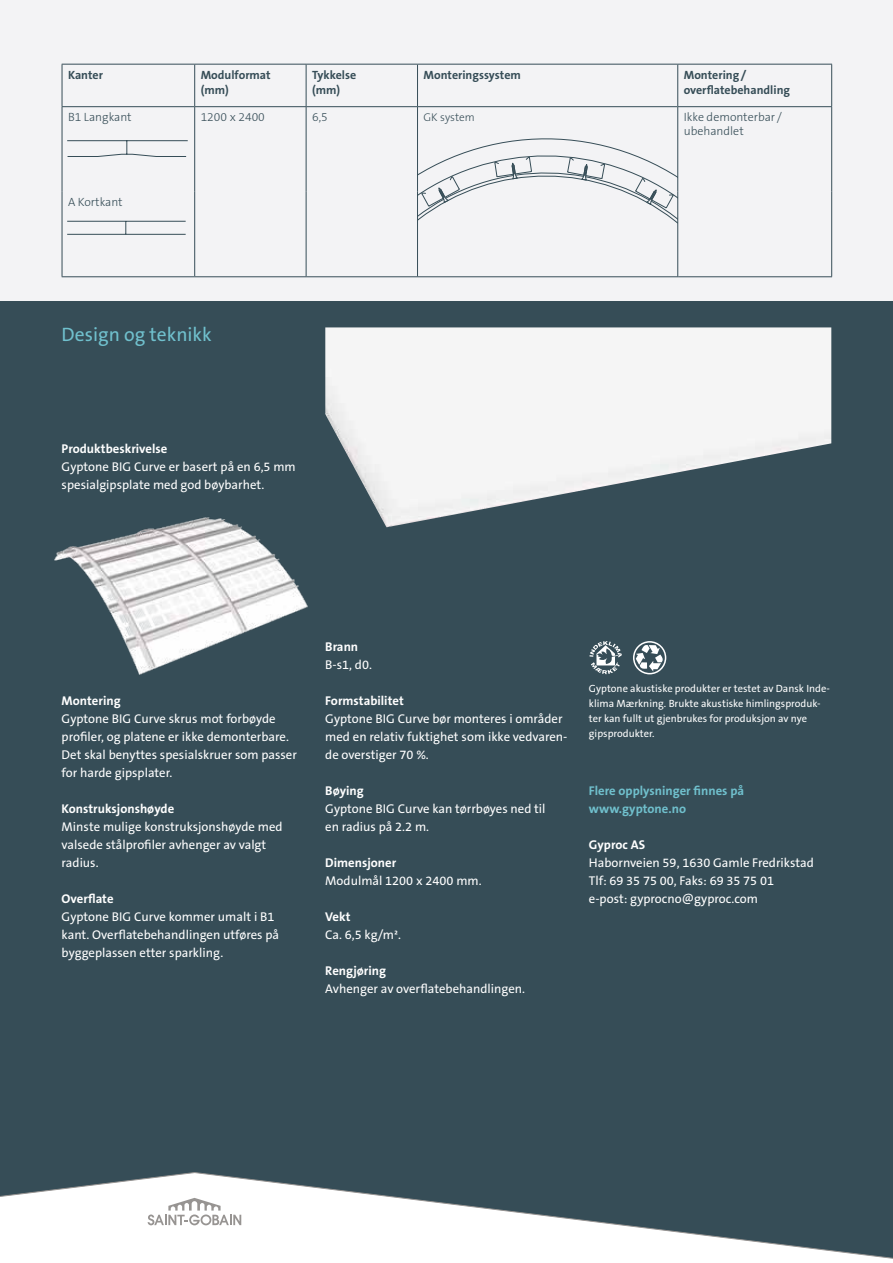
<style>
.page{position:relative;width:893px;height:1263px;background:#f3f3f5}
.page>*{position:absolute;margin:0;border:0;box-sizing:border-box;transform-origin:0 0}
.t1{font:19.5px "The Sans B5 Plain";color:#70c0cd}
.t2{font:12.75px/18px "The Sans B5 Plain";color:#fff}
.t3{font:700 12.75px "The Sans B7";color:#fff}
.t4{font:700 12.75px/18px "The Sans B7";color:#70c0cd}
.t5{font:700 12px/15px "The Sans B7";color:#364d57}
.t6{font:300 12px/14.4px "The Sans B3";color:#364d57}
.t7{font:300 11.25px "The Sans B3";color:#364d57}
.t8{font:10.5px/15px "The Sans B5 Plain";color:#fff}
</style>
<div class="page">
<div style="left:0;top:302px;width:893px;height:961px;background:#364d57"></div>
<svg style="left:63px;top:65px;width:768px;height:211px"></svg>
<hr style="left:62px;top:65px;width:1px;height:41px;background:#364d57">
<hr style="left:62px;top:64px;width:133px;height:1px;background:#364d57">
<hr style="left:195px;top:64px;width:111px;height:1px;background:#364d57">
<hr style="left:306px;top:64px;width:111px;height:1px;background:#364d57">
<hr style="left:194px;top:65px;width:1px;height:41px;background:#364d57">
<hr style="left:306px;top:65px;width:1px;height:41px;background:#364d57">
<hr style="left:417px;top:65px;width:1px;height:41px;background:#364d57">
<hr style="left:417px;top:64px;width:261px;height:1px;background:#364d57">
<hr style="left:677px;top:65px;width:1px;height:41px;background:#364d57">
<hr style="left:678px;top:64px;width:154px;height:1px;background:#364d57">
<hr style="left:831px;top:65px;width:1px;height:41px;background:#364d57">
<hr style="left:418px;top:106px;width:259px;height:1px;background:#364d57">
<hr style="left:417px;top:107px;width:1px;height:85px;background:#364d57">
<hr style="left:417px;top:192px;width:1px;height:84px;background:#364d57">
<hr style="left:417px;top:276px;width:261px;height:1px;background:#364d57">
<hr style="left:62px;top:107px;width:1px;height:85px;background:#364d57">
<hr style="left:62px;top:192px;width:1px;height:84px;background:#364d57">
<hr style="left:677px;top:107px;width:1px;height:85px;background:#364d57">
<hr style="left:677px;top:192px;width:1px;height:84px;background:#364d57">
<hr style="left:62px;top:106px;width:133px;height:1px;background:#364d57">
<hr style="left:195px;top:106px;width:111px;height:1px;background:#364d57">
<hr style="left:194px;top:107px;width:1px;height:85px;background:#364d57">
<hr style="left:194px;top:192px;width:1px;height:84px;background:#364d57">
<hr style="left:62px;top:276px;width:133px;height:1px;background:#364d57">
<hr style="left:195px;top:276px;width:111px;height:1px;background:#364d57">
<hr style="left:306px;top:107px;width:1px;height:85px;background:#364d57">
<hr style="left:306px;top:192px;width:1px;height:84px;background:#364d57">
<hr style="left:306px;top:106px;width:112px;height:1px;background:#364d57">
<hr style="left:306px;top:276px;width:111px;height:1px;background:#364d57">
<hr style="left:677px;top:106px;width:155px;height:1px;background:#364d57">
<hr style="left:831px;top:107px;width:1px;height:85px;background:#364d57">
<hr style="left:831px;top:192px;width:1px;height:84px;background:#364d57">
<hr style="left:678px;top:276px;width:154px;height:1px;background:#364d57">
<hr style="left:67px;top:221px;width:119px;height:1px;background:#364d57">
<hr style="left:67px;top:234px;width:119px;height:1px;background:#364d57">
<svg style="left:125px;top:222px;width:1px;height:12px"></svg>
<svg style="left:67px;top:140px;width:121px;height:17px"></svg>
<svg style="left:589px;top:641px;width:33px;height:33px"></svg>
<svg style="left:633px;top:641px;width:33px;height:33px"></svg>
<svg style="left:418px;top:121px;width:260px;height:103px"></svg>
<img style="left:325px;top:327px;width:506px;height:200px">
<img style="left:54px;top:517px;width:254px;height:158px">
<svg style="left:0;top:1172px;width:763px;height:70px"></svg>
<svg style="left:148px;top:1198px;width:93px;height:27px"></svg>
<div style="left:0;top:1242px;width:893px;height:21px;background:#fff"></div>
<p class="t5" style="left:68px;top:68px;width:36px">Kanter</p>
<p class="t5" style="left:201px;top:68px;width:71px">Modulformat (mm)</p>
<p class="t5" style="left:312px;top:68px;width:46px">Tykkelse (mm)</p>
<p class="t5" style="left:423px;top:68px;width:99px">Monteringssystem</p>
<p class="t5" style="left:684px;top:68px;width:108px">Montering/ overflatebehandling</p>
<p class="t6" style="left:68px;top:111px;width:65px">B1 Langkant</p>
<p class="t6" style="left:201px;top:111px;width:66px">1200 x 2400</p>
<p class="t6" style="left:312px;top:111px;width:17px">6,5</p>
<p class="t7" style="left:423px;top:111px;width:53px">GK system</p>
<p class="t6" style="left:684px;top:111px;width:99px">Ikke demonterbar / ubehandlet</p>
<p class="t6" style="left:68px;top:196px;width:56px">A Kortkant</p>
<h1 class="t1" style="left:62px;top:324px;width:152px">Design og teknikk</h1>
<p class="t3" style="left:62px;top:442px;width:107px">Produktbeskrivelse</p>
<p class="t2" style="left:62px;top:458px;width:236px">Gyptone BIG Curve er basert på en 6,5 mm spesialgipsplate med god bøybarhet.</p>
<p class="t3" style="left:62px;top:694px;width:60px">Montering</p>
<p class="t2" style="left:62px;top:710px;width:237px">Gyptone BIG Curve skrus mot forbøyde profiler, og platene er ikke demonterbare.<br>Det skal benyttes spesialskruer som passer for harde gipsplater.</p>
<p class="t3" style="left:62px;top:802px;width:114px">Konstruksjonshøyde</p>
<p class="t2" style="left:62px;top:818px;width:223px">Minste mulige konstruksjonshøyde med valsede stålprofiler avhenger av valgt radius.</p>
<p class="t3" style="left:62px;top:892px;width:53px">Overflate</p>
<p class="t2" style="left:62px;top:908px;width:219px">Gyptone BIG Curve kommer umalt i B1 kant. Overflatebehandlingen utføres på byggeplassen etter sparkling.</p>
<p class="t3" style="left:325px;top:640px;width:34px">Brann</p>
<p class="t2" style="left:325px;top:656px;width:48px">B-s1, d0.</p>
<p class="t3" style="left:325px;top:694px;width:80px">Formstabilitet</p>
<p class="t2" style="left:325px;top:710px;width:244px">Gyptone BIG Curve bør monteres i områder med en relativ fuktighet som ikke vedvaren&shy;de overstiger 70 %.</p>
<p class="t3" style="left:325px;top:784px;width:40px">Bøying</p>
<p class="t2" style="left:325px;top:800px;width:222px">Gyptone BIG Curve kan tørrbøyes ned til en radius på 2.2 m.</p>
<p class="t3" style="left:325px;top:856px;width:72px">Dimensjoner</p>
<p class="t2" style="left:325px;top:873px;width:158px">Modulmål 1200 x 2400 mm.</p>
<p class="t3" style="left:325px;top:910px;width:27px">Vekt</p>
<p class="t2" style="left:325px;top:927px;width:77px">Ca. 6,5 kg/m².</p>
<p class="t3" style="left:325px;top:964px;width:62px">Rengjøring</p>
<p class="t2" style="left:325px;top:981px;width:201px">Avhenger av overflatebehandlingen.</p>
<p class="t8" style="left:589px;top:681px;width:242px">Gyptone akustiske produkter er testet av Dansk Inde&shy;klima Mærkning. Brukte akustiske himlingsproduk&shy;ter kan fullt ut gjenbrukes for produksjon av nye gipsprodukter.</p>
<p class="t4" style="left:589px;top:782px;width:157px">Flere opplysninger finnes på www.gyptone.no</p>
<p class="t3" style="left:589px;top:838px;width:58px">Gyproc AS</p>
<p class="t2" style="left:589px;top:854px;width:226px">Habornveien 59, 1630 Gamle Fredrikstad<br>Tlf: 69 35 75 00, Faks: 69 35 75 01 e-post: gyprocno@gyproc.com</p>
</div>
